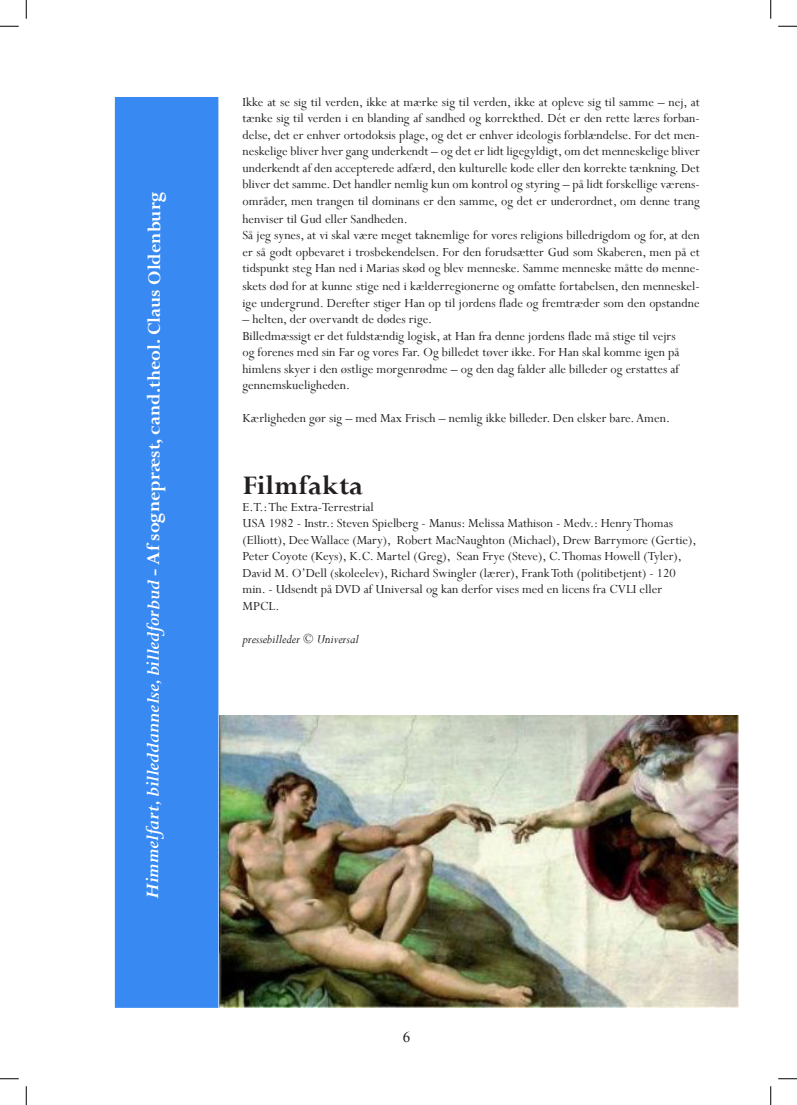
<style>
.page{position:relative;width:797px;height:1105px;background:#fff}
.page>*{position:absolute;margin:0;border:0;box-sizing:border-box;transform-origin:0 0}
.t1{font:700 30px "Perpetua";color:#231f20}
.t2{font:700 20px "Perpetua";letter-spacing:-.005em;color:#fff}
.t3{font:13.75px/16.5px "Perpetua";color:#231f20}
.t4{font:italic 13.75px "Perpetua";color:#231f20}
.s1{font-style:italic}
</style>
<div class="page">
<div style="left:115px;top:98px;width:103px;height:909px;background:#388af2"></div>
<img style="left:220px;top:715px;width:518px;height:293px">
<svg style="left:0;top:25px;width:19px;height:2px"></svg>
<svg style="left:778px;top:25px;width:19px;height:2px"></svg>
<svg style="left:0;top:1078px;width:19px;height:1px"></svg>
<svg style="left:778px;top:1078px;width:19px;height:1px"></svg>
<svg style="left:25px;top:0;width:2px;height:19px"></svg>
<svg style="left:25px;top:1086px;width:2px;height:19px"></svg>
<svg style="left:770px;top:0;width:1px;height:19px"></svg>
<svg style="left:770px;top:1086px;width:1px;height:19px"></svg>
<h2 class="t2" style="left:141px;top:899px;width:708px;rotate:-90deg"><span class="s1">Himmelfart, billeddannelse, billedforbud</span> - Af sognepræst, cand.theol. Claus Oldenburg</h2>
<p class="t3" style="left:242px;top:93px;width:459px;text-align:justify">Ikke at se sig til verden, ikke at mærke sig til verden, ikke at opleve sig til samme – nej, at tænke sig til verden i en blanding af sandhed og korrekthed. Dét er den rette læres forban&shy;delse, det er enhver ortodoksis plage, og det er enhver ideologis forblændelse. For det men&shy;neskelige bliver hver gang underkendt – og det er lidt ligegyldigt, om det menneskelige bliver underkendt af den accepterede adfærd, den kulturelle kode eller den korrekte tænkning. Det bliver det samme. Det handler nemlig kun om kontrol og styring – på lidt forskellige værens&shy;områder, men trangen til dominans er den samme, og det er underordnet, om denne trang</p>
<p class="t3" style="left:242px;top:210px;width:459px">henviser til Gud eller Sandheden.<br>Så jeg synes, at vi skal være meget taknemlige for vores religions billedrigdom og for, at den er så godt opbevaret i trosbekendelsen. For den forudsætter Gud som Skaberen, men på et tidspunkt steg Han ned i Marias skød og blev menneske. Samme menneske måtte dø menne-</p>
<p class="t3" style="left:242px;top:278px;width:459px">skets død for at kunne stige ned i kælderregionerne og omfatte fortabelsen, den menneskel&shy;ige undergrund. Derefter stiger Han op til jordens flade og fremtræder som den opstandne</p>
<p class="t3" style="left:242px;top:311px;width:438px">– helten, der overvandt de dødes rige.<br>Billedmæssigt er det fuldstændig logisk, at Han fra denne jordens flade må stige til vejrs og forenes med sin Far og vores Far. Og billedet tøver ikke. For Han skal komme igen på himlens skyer i den østlige morgenrødme – og den dag falder alle billeder og erstattes af gennemskueligheden.</p>
<p class="t3" style="left:242px;top:410px;width:429px">Kærligheden gør sig – med Max Frisch – nemlig ikke billeder. Den elsker bare. Amen.</p>
<h1 class="t1" style="left:242px;top:467px;width:122px">Filmfakta</h1>
<p class="t3" style="left:242px;top:498px;width:455px">E.T.: The Extra-Terrestrial<br>USA 1982 - Instr.: Steven Spielberg - Manus: Melissa Mathison - Medv.: Henry Thomas (Elliott), Dee Wallace (Mary), Robert MacNaughton (Michael), Drew Barrymore (Gertie), Peter Coyote (Keys), K.C. Martel (Greg), Sean Frye (Steve), C. Thomas Howell (Tyler), David M. O’Dell (skoleelev), Richard Swingler (lærer), Frank Toth (politibetjent) - 120 min. - Udsendt på DVD af Universal og kan derfor vises med en licens fra CVLI eller MPCL.</p>
<p class="t4" style="left:242px;top:630px;width:118px">pressebilleder © Universal</p>
</div>
